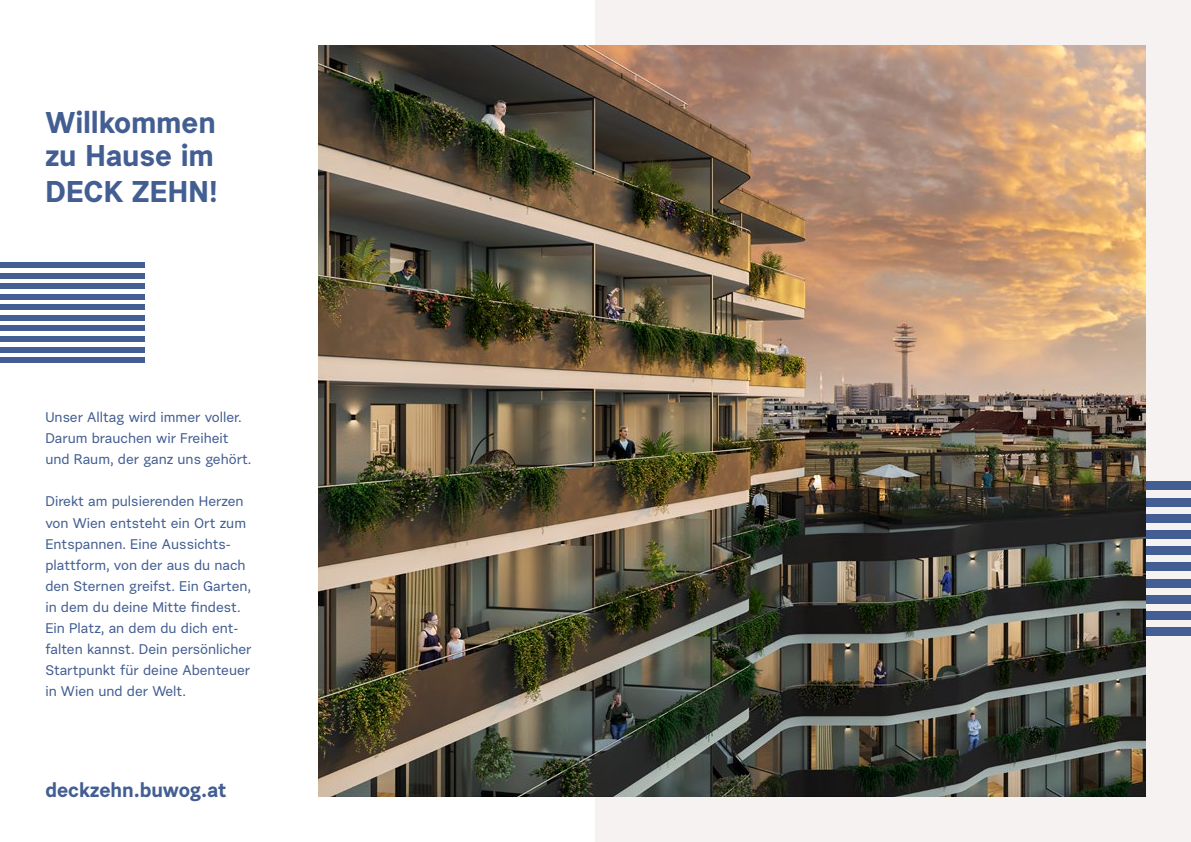
<style>
.page{position:relative;width:1191px;height:842px;background:#fff}
.page>*{position:absolute;margin:0;border:0;box-sizing:border-box;transform-origin:0 0}
.t1{font:700 30px/33px "Urban Grotesk Re Bo";letter-spacing:-.005em;color:#435e92}
.t2{font:700 20px "Urban Grotesk Re Bo";color:#435e92}
.t3{font:14px/21px "Urban Grotesk Me Bl";color:#435e92}
</style>
<div class="page">
<div style="left:595px;top:0;width:596px;height:842px;background:#f5f2f1"></div>
<div style="left:0;top:315px;width:144px;height:6px;background:#435e92"></div>
<div style="left:0;top:357px;width:144px;height:6px;background:#435e92"></div>
<div style="left:0;top:347px;width:144px;height:5px;background:#435e92"></div>
<div style="left:0;top:336px;width:144px;height:6px;background:#435e92"></div>
<div style="left:0;top:326px;width:144px;height:5px;background:#435e92"></div>
<div style="left:0;top:262px;width:144px;height:6px;background:#435e92"></div>
<div style="left:0;top:305px;width:144px;height:5px;background:#435e92"></div>
<div style="left:0;top:294px;width:144px;height:5px;background:#435e92"></div>
<div style="left:0;top:284px;width:144px;height:5px;background:#435e92"></div>
<div style="left:0;top:273px;width:144px;height:5px;background:#435e92"></div>
<div style="left:886px;top:563px;width:305px;height:8px;background:#435e92"></div>
<div style="left:886px;top:627px;width:305px;height:9px;background:#435e92"></div>
<div style="left:886px;top:611px;width:305px;height:8px;background:#435e92"></div>
<div style="left:886px;top:595px;width:305px;height:8px;background:#435e92"></div>
<div style="left:886px;top:579px;width:305px;height:8px;background:#435e92"></div>
<div style="left:886px;top:482px;width:305px;height:8px;background:#435e92"></div>
<div style="left:886px;top:547px;width:305px;height:8px;background:#435e92"></div>
<div style="left:886px;top:530px;width:305px;height:9px;background:#435e92"></div>
<div style="left:886px;top:514px;width:305px;height:8px;background:#435e92"></div>
<div style="left:886px;top:498px;width:305px;height:8px;background:#435e92"></div>
<img style="left:318px;top:45px;width:827px;height:752px">
<h1 class="t1" style="left:45px;top:105px;width:172px">Willkommen zu Hause im</h1>
<h1 class="t1" style="left:45px;top:174px;width:174px">DECK ZEHN!</h1>
<p class="t3" style="left:45px;top:407px;width:208px">Unser Alltag wird immer voller.<br>Darum brauchen wir Freiheit und Raum, der ganz uns gehört.</p>
<p class="t3" style="left:45px;top:491px;width:208px">Direkt am pulsierenden Herzen von Wien entsteht ein Ort zum<br>Entspannen. Eine Aussichts&shy;plattform, von der aus du nach den Sternen greifst. Ein Garten, in dem du deine Mitte findest.<br>Ein Platz, an dem du dich ent&shy;falten kannst. Dein persönlicher<br>Startpunkt für deine Abenteuer in Wien und der Welt.</p>
<h2 class="t2" style="left:45px;top:777px;width:182px">deckzehn.buwog.at</h2>
</div>
